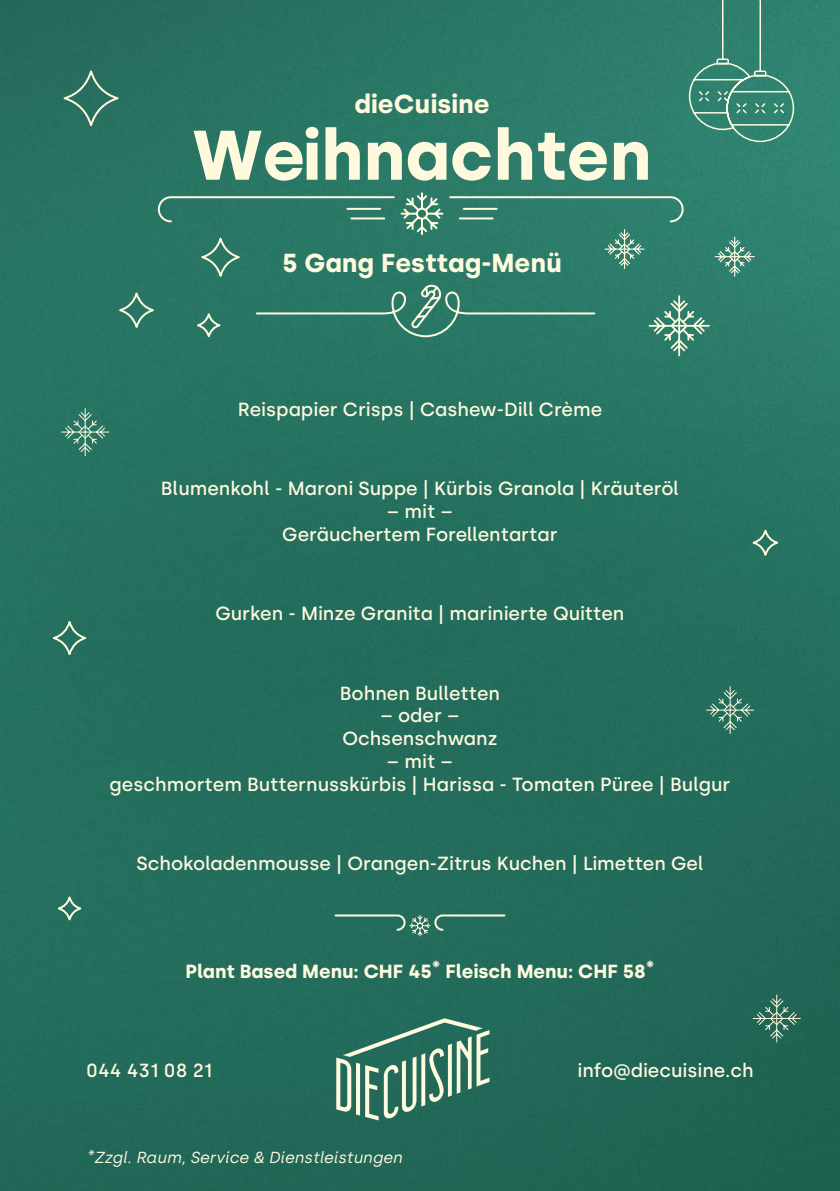
<style>
.page{position:relative;width:840px;height:1191px;background:#fff}
.page>*{position:absolute;margin:0;border:0;box-sizing:border-box;transform-origin:0 0}
.t1{font:700 70px "Silka";color:#fff9de}
.t2{font:700 26px "Silka";color:#fff9de}
.t3{font:500 19px/22.8px "Silka";color:#fff9de;text-align:center}
.t4{font:700 19px "Silka";color:#fff9de}
.t5{font:italic 16px "Silka";color:#fff9de}
</style>
<div class="page">
<img style="left:0;top:0;width:839px;height:1191px">
<svg style="left:687px;top:0;width:107px;height:143px;background:#3f8a78"></svg>
<svg style="left:333px;top:913px;width:173px;height:24px;background:#3c7c6a"></svg>
<svg style="left:336px;top:1018px;width:153px;height:102px;background:#578c79"></svg>
<svg style="left:255px;top:282px;width:341px;height:56px;background:#37806d"></svg>
<svg style="left:647px;top:294px;width:63px;height:63px;background:#4f917d"></svg>
<svg style="left:157px;top:191px;width:527px;height:79px;background:#36806d"></svg>
<svg style="left:713px;top:236px;width:42px;height:41px;background:#519481"></svg>
<svg style="left:705px;top:685px;width:49px;height:49px;background:#407e6c"></svg>
<svg style="left:60px;top:407px;width:50px;height:49px;background:#418471"></svg>
<svg style="left:751px;top:994px;width:50px;height:49px;background:#3c7766"></svg>
<div style="left:201px;top:238px;width:39px;height:39px;border:2px solid #fff9de;border-radius:50%"></div>
<div style="left:197px;top:313px;width:23px;height:24px;border:2px solid #fff9de;border-radius:50%"></div>
<div style="left:58px;top:896px;width:23px;height:24px;border:2px solid #fff9de;border-radius:50%"></div>
<div style="left:752px;top:529px;width:25px;height:27px;border:2px solid #fff9de;border-radius:50%"></div>
<div style="left:53px;top:621px;width:33px;height:34px;border:2px solid #fff9de;border-radius:50%"></div>
<div style="left:119px;top:292px;width:35px;height:36px;border:2px solid #fff9de;border-radius:50%"></div>
<div style="left:64px;top:70px;width:54px;height:56px;border:2px solid #fff9de;border-radius:50%"></div>
<h2 class="t2" style="left:354px;top:89px;width:137px">dieCuisine</h2>
<h1 class="t1" style="left:192px;top:113px;width:460px">Weihnachten</h1>
<h2 class="t2" style="left:282px;top:247px;width:281px">5 Gang Festtag-Menü</h2>
<p class="t3" style="left:237px;top:398px;width:366px">Reispapier Crisps | Cashew-Dill Crème</p>
<p class="t3" style="left:161px;top:477px;width:519px">Blumenkohl - Maroni Suppe | Kürbis Granola | Kräuteröl</p>
<p class="t3" style="left:282px;top:500px;width:277px">– mit –<br>Geräuchertem Forellentartar</p>
<p class="t3" style="left:215px;top:602px;width:410px">Gurken - Minze Granita | marinierte Quitten</p>
<p class="t3" style="left:340px;top:681px;width:161px">Bohnen Bulletten</p>
<p class="t3" style="left:342px;top:704px;width:157px">– oder –<br>Ochsenschwanz</p>
<p class="t3" style="left:110px;top:750px;width:621px">– mit –<br>geschmortem Butternusskürbis | Harissa - Tomaten Püree | Bulgur</p>
<p class="t3" style="left:136px;top:852px;width:568px">Schokoladenmousse | Orangen-Zitrus Kuchen | Limetten Gel</p>
<p class="t4" style="left:185px;top:960px;width:470px">Plant Based Menu: CHF 45* Fleisch Menu: CHF 58*</p>
<p class="t3" style="left:86px;top:1059px;width:128px">044 431 08 21</p>
<p class="t5" style="left:86px;top:1148px;width:317px">*Zzgl. Raum, Service &amp; Dienstleistungen</p>
<p class="t3" style="left:577px;top:1059px;width:177px">info@diecuisine.ch</p>
</div>
